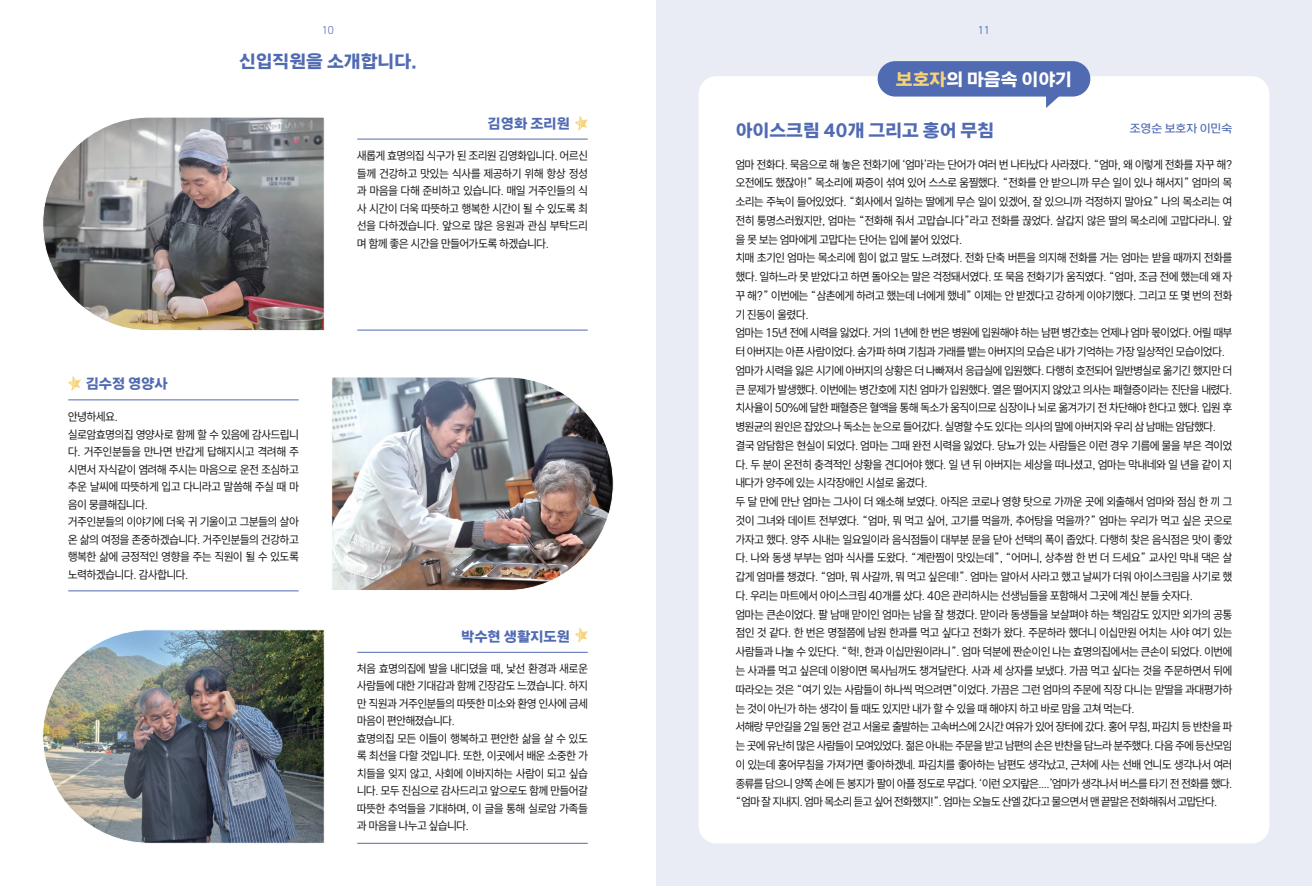
<style>
.page{position:relative;width:1312px;height:886px;background:#fff}
.page>*{position:absolute;margin:0;border:0;box-sizing:border-box;transform-origin:0 0}
.t1{font:500 17.5px "DSA End End End";color:#516bb3}
.t2{font:500 17.5px "DSA End End End";color:#fff}
.t3{font:500 13.75px "DSA End End End";color:#516bb3}
.t4{font:12.5px/18.8px "Freesentation 4";letter-spacing:-.01em;color:#231f20;text-align:justify}
.t5{font:11.25px "DSA End End End";color:#516bb3}
.t6{font:300 11.25px "Freesentation 3";color:#516bb3}
.t7{font:300 11.25px "Freesentation 3";color:#2262a5}
.s1{color:#f6d377}
</style>
<div class="page">
<div style="left:656px;top:0;width:655px;height:886px;background:#e9ebf5"></div>
<div style="left:698px;top:76px;width:571px;height:767px;background:#fff;border-radius:18px"></div>
<div style="left:877px;top:61px;width:213px;height:36px;background:#516bb3;border-radius:18px"></div>
<svg style="left:1045px;top:96px;width:16px;height:12px"></svg>
<img style="left:43px;top:117px;width:281px;height:214px">
<img style="left:42px;top:629px;width:282px;height:214px">
<img style="left:331px;top:377px;width:282px;height:214px">
<svg style="left:575px;top:116px;width:12px;height:15px"></svg>
<svg style="left:575px;top:628px;width:12px;height:14px"></svg>
<svg style="left:68px;top:376px;width:13px;height:15px"></svg>
<hr style="left:68px;top:400px;width:231px;height:1px;background:#516bb3">
<hr style="left:68px;top:591px;width:231px;height:1px;background:#516bb3">
<hr style="left:357px;top:652px;width:230px;height:1px;background:#516bb3">
<hr style="left:357px;top:843px;width:230px;height:1px;background:#516bb3">
<hr style="left:357px;top:139px;width:230px;height:1px;background:#516bb3">
<hr style="left:357px;top:330px;width:230px;height:1px;background:#516bb3">
<p class="t6" style="left:322px;top:23px;width:14px">10</p>
<p class="t1" style="left:239px;top:50px;width:179px">신입직원을 소개합니다.</p>
<p class="t3" style="left:86px;top:374px;width:83px">김수정 영양사</p>
<p class="t4" style="left:68px;top:407px;width:51px">안녕하세요.</p>
<p class="t4" style="left:68px;top:425px;width:232px;line-height:17.5px">실로암효명의집 영양사로 함께 할 수 있음에 감사드립니 다. 거주인분들을 만나면 반갑게 답해지시고 격려해 주 시면서 자식같이 염려해 주시는 마음으로 운전 조심하고 추운 날씨에 따뜻하게 입고 다니라고 말씀해 주실 때 마 음이 뭉클해집니다.</p>
<p class="t4" style="left:68px;top:513px;width:232px;line-height:17.5px">거주인분들의 이야기에 더욱 귀 기울이고 그분들의 살아 온 삶의 여정을 존중하겠습니다. 거주인분들의 건강하고 행복한 삶에 긍정적인 영향을 주는 직원이 될 수 있도록 노력하겠습니다. 감사합니다.</p>
<p class="t3" style="left:487px;top:114px;width:84px">김영화 조리원</p>
<p class="t4" style="left:357px;top:147px;width:232px;line-height:17.5px">새롭게 효명의집 식구가 된 조리원 김영화입니다. 어르신 들께 건강하고 맛있는 식사를 제공하기 위해 항상 정성 과 마음을 다해 준비하고 있습니다. 매일 거주인들의 식 사 시간이 더욱 따뜻하고 행복한 시간이 될 수 있도록 최 선을 다하겠습니다. 앞으로 많은 응원과 관심 부탁드리 며 함께 좋은 시간을 만들어가도록 하겠습니다.</p>
<p class="t3" style="left:461px;top:627px;width:110px">박수현 생활지도원</p>
<p class="t4" style="left:357px;top:659px;width:232px;line-height:17.5px">처음 효명의집에 발을 내디뎠을 때, 낯선 환경과 새로운 사람들에 대한 기대감과 함께 긴장감도 느꼈습니다. 하지 만 직원과 거주인분들의 따뜻한 미소와 환영 인사에 금세 마음이 편안해졌습니다.</p>
<p class="t4" style="left:357px;top:729px;width:232px;line-height:17.5px">효명의집 모든 이들이 행복하고 편안한 삶을 살 수 있도 록 최선을 다할 것입니다. 또한, 이곳에서 배운 소중한 가 치들을 잊지 않고, 사회에 이바지하는 사람이 되고 싶습 니다. 모두 진심으로 감사드리고 앞으로도 함께 만들어갈 따뜻한 추억들을 기대하며, 이 글을 통해 실로암 가족들 과 마음을 나누고 싶습니다.</p>
<p class="t7" style="left:977px;top:23px;width:14px">11</p>
<p class="t2" style="left:895px;top:67px;width:178px"><span class="s1">보호자</span>의 마음속 이야기</p>
<p class="t1" style="left:735px;top:119px;width:260px">아이스크림 40개 그리고 홍어 무침</p>
<p class="t5" style="left:1129px;top:121px;width:104px">조영순 보호자 이민숙</p>
<p class="t4" style="left:735px;top:155px;width:498px">엄마 전화다. 묵음으로 해 놓은 전화기에 ‘엄마’라는 단어가 여러 번 나타났다 사라졌다. “엄마, 왜 이렇게 전화를 자꾸 해? 오전에도 했잖아!” 목소리에 짜증이 섞여 있어 스스로 움찔했다. “전화를 안 받으니까 무슨 일이 있나 해서지” 엄마의 목 소리는 주눅이 들어있었다. “회사에서 일하는 딸에게 무슨 일이 있겠어, 잘 있으니까 걱정하지 말아요” 나의 목소리는 여 전히 퉁명스러웠지만, 엄마는 “전화해 줘서 고맙습니다”라고 전화를 끊었다. 살갑지 않은 딸의 목소리에 고맙다라니. 앞 을 못 보는 엄마에게 고맙다는 단어는 입에 붙어 있었다.</p>
<p class="t4" style="left:735px;top:248px;width:498px">치매 초기인 엄마는 목소리에 힘이 없고 말도 느려졌다. 전화 단축 버튼을 의지해 전화를 거는 엄마는 받을 때까지 전화를 했다. 일하느라 못 받았다고 하면 돌아오는 말은 걱정돼서였다. 또 묵음 전화기가 움직였다. “엄마, 조금 전에 했는데 왜 자 꾸 해?” 이번에는 “삼촌에게 하려고 했는데 너에게 했네” 이제는 안 받겠다고 강하게 이야기했다. 그리고 또 몇 번의 전화 기 진동이 울렸다.</p>
<p class="t4" style="left:735px;top:323px;width:498px">엄마는 15년 전에 시력을 잃었다. 거의 1년에 한 번은 병원에 입원해야 하는 남편 병간호는 언제나 엄마 몫이었다. 어릴 때부 터 아버지는 아픈 사람이었다. 숨가파 하며 기침과 가래를 뱉는 아버지의 모습은 내가 기억하는 가장 일상적인 모습이었다.</p>
<p class="t4" style="left:735px;top:361px;width:498px">엄마가 시력을 잃은 시기에 아버지의 상황은 더 나빠져서 응급실에 입원했다. 다행히 호전되어 일반병실로 옮기긴 했지만 더 큰 문제가 발생했다. 이번에는 병간호에 지친 엄마가 입원했다. 열은 떨어지지 않았고 의사는 패혈증이라는 진단을 내렸다. 치사율이 50%에 달한 패혈증은 혈액을 통해 독소가 움직이므로 심장이나 뇌로 옮겨가기 전 차단해야 한다고 했다. 입원 후 병원균의 원인은 잡았으나 독소는 눈으로 들어갔다. 실명할 수도 있다는 의사의 말에 아버지와 우리 삼 남매는 암담했다.</p>
<p class="t4" style="left:735px;top:436px;width:498px">결국 암담함은 현실이 되었다. 엄마는 그때 완전 시력을 잃었다. 당뇨가 있는 사람들은 이런 경우 기름에 물을 부은 격이었 다. 두 분이 온전히 충격적인 상황을 견디어야 했다. 일 년 뒤 아버지는 세상을 떠나셨고, 엄마는 막내네와 일 년을 같이 지 내다가 양주에 있는 시각장애인 시설로 옮겼다.</p>
<p class="t4" style="left:735px;top:492px;width:498px">두 달 만에 만난 엄마는 그사이 더 왜소해 보였다. 아직은 코로나 영향 탓으로 가까운 곳에 외출해서 엄마와 점심 한 끼 그 것이 그녀와 데이트 전부였다. “엄마, 뭐 먹고 싶어, 고기를 먹을까, 추어탕을 먹을까?” 엄마는 우리가 먹고 싶은 곳으로 가자고 했다. 양주 시내는 일요일이라 음식점들이 대부분 문을 닫아 선택의 폭이 좁았다. 다행히 찾은 음식점은 맛이 좋았 다. 나와 동생 부부는 엄마 식사를 도왔다. “계란찜이 맛있는데”, “어머니, 상추쌈 한 번 더 드세요” 교사인 막내 댁은 살 갑게 엄마를 챙겼다. “엄마, 뭐 사갈까, 뭐 먹고 싶은데!”. 엄마는 알아서 사라고 했고 날씨가 더워 아이스크림을 사기로 했 다. 우리는 마트에서 아이스크림 40개를 샀다. 40은 관리하시는 선생님들을 포함해서 그곳에 계신 분들 숫자다.</p>
<p class="t4" style="left:735px;top:605px;width:498px">엄마는 큰손이었다. 팔 남매 맏이인 엄마는 남을 잘 챙겼다. 맏이라 동생들을 보살펴야 하는 책임감도 있지만 외가의 공통 점인 것 같다. 한 번은 명절쯤에 남원 한과를 먹고 싶다고 전화가 왔다. 주문하라 했더니 이십만원 어치는 사야 여기 있는 사람들과 나눌 수 있단다. “헉!, 한과 이십만원이라니”. 엄마 덕분에 짠순이인 나는 효명의집에서는 큰손이 되었다. 이번에 는 사과를 먹고 싶은데 이왕이면 목사님꺼도 챙겨달란다. 사과 세 상자를 보냈다. 가끔 먹고 싶다는 것을 주문하면서 뒤에 따라오는 것은 “여기 있는 사람들이 하나씩 먹으려면”이었다. 가끔은 그런 엄마의 주문에 직장 다니는 맏딸을 과대평가하 는 것이 아닌가 하는 생각이 들 때도 있지만 내가 할 수 있을 때 해야지 하고 바로 맘을 고쳐 먹는다.</p>
<p class="t4" style="left:735px;top:717px;width:498px">서해랑 무안길을 2일 동안 걷고 서울로 출발하는 고속버스에 2시간 여유가 있어 장터에 갔다. 홍어 무침, 파김치 등 반찬을 파 는 곳에 유난히 많은 사람들이 모여있었다. 젊은 아내는 주문을 받고 남편의 손은 반찬을 담느라 분주했다. 다음 주에 등산모임 이 있는데 홍어무침을 가져가면 좋아하겠네. 파김치를 좋아하는 남편도 생각났고, 근처에 사는 선배 언니도 생각나서 여러 종류를 담으니 양쪽 손에 든 봉지가 팔이 아플 정도로 무겁다. ‘이런 오지랖은....’엄마가 생각나서 버스를 타기 전 전화를 했다. “엄마 잘 지내지. 엄마 목소리 듣고 싶어 전화했지!”. 엄마는 오늘도 산엘 갔다고 물으면서 맨 끝말은 전화해줘서 고맙단다.</p>
</div>
